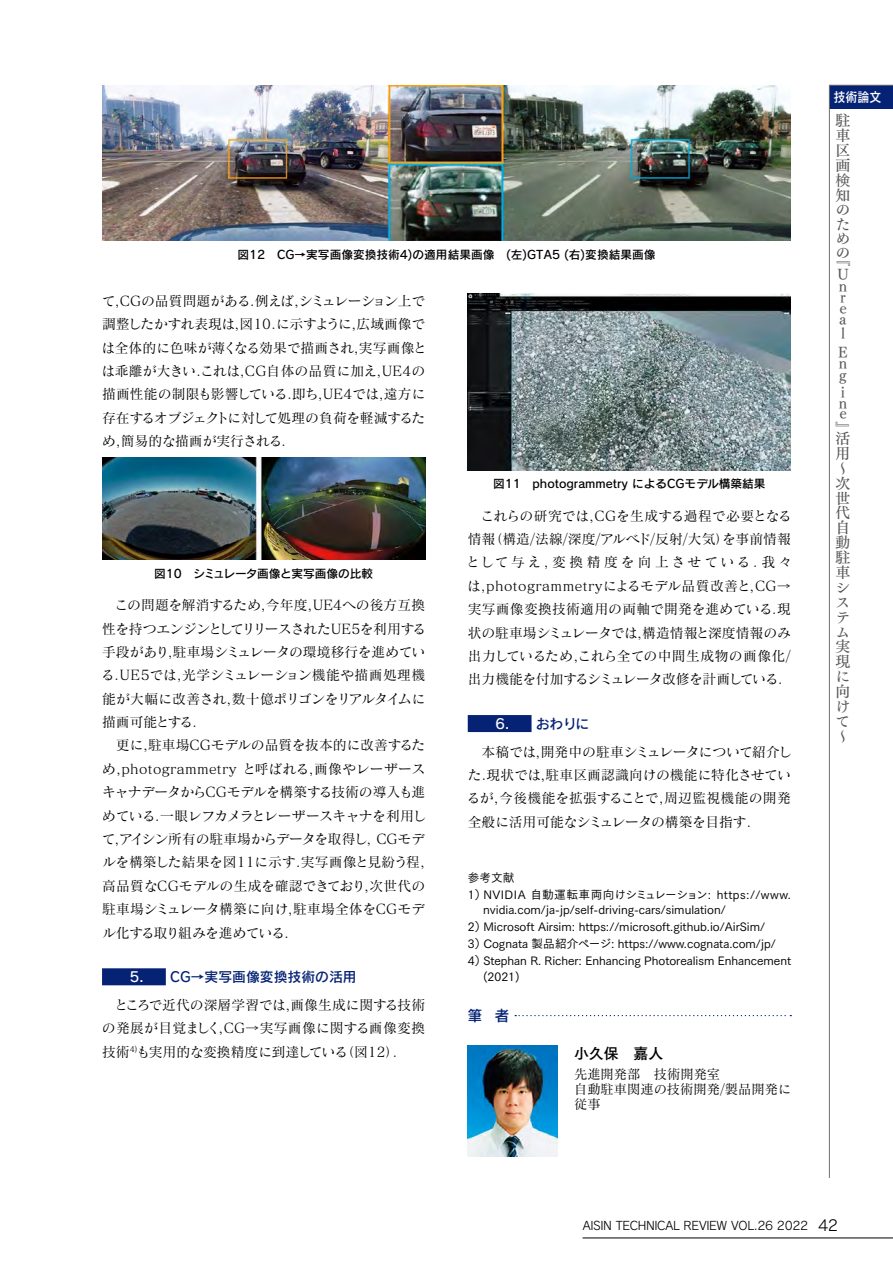
<style>
.page{position:relative;width:893px;height:1263px;background:#fff}
.page>*{position:absolute;margin:0;border:0;box-sizing:border-box;transform-origin:0 0}
.t1{font:14.85px/14.9px "Tsuku Min Pr 5 N D";color:#595757}
.t2{font:14.85px "Tsuku Go Pro B";color:#000}
.t3{font:14.4px "New Rodin Pro N DB";color:#052275}
.t4{font:13.8px/23.4px "Matisse Pro M";letter-spacing:-.005em;color:#000;text-align:justify}
.t5{font:13.8px "Rodin Pro DB";color:#052275}
.t6{font:13.35px/14.9px "Matisse Pro N M";color:#000}
.t7{font:13.35px "Rodin Pro DB";color:#fff;scale:.9 1}
.t8{font:11.7px "Tsuku Go Pro M";color:#000}
.t9{font:11.7px "Rodin Pro N DB";color:#000}
.t10{font:11.7px/17px "Tsuku Go Pro M";letter-spacing:.04em;color:#000}
.t11{font:11.7px "Rodin Pro M";letter-spacing:-.03em;color:#000}
.s1{color:#fff}
.s2{font-size:14.85px}
</style>
<div class="page">
<svg style="left:829px;top:85px;width:64px;height:1093px"></svg>
<div style="left:102px;top:968px;width:64px;height:17px;background:#052275"></div>
<img style="left:102px;top:457px;width:323px;height:103px">
<div style="left:468px;top:715px;width:63px;height:17px;background:#052275"></div>
<svg style="left:515px;top:1015px;width:276px;height:1px"></svg>
<img style="left:468px;top:294px;width:323px;height:176px">
<img style="left:468px;top:1045px;width:89px;height:111px">
<div style="left:831px;top:113px;width:19px;height:1063px;background:#fff"></div>
<img style="left:102px;top:85px;width:689px;height:156px">
<hr style="left:583px;top:1237px;width:310px;height:1px;background:#000">
<p class="t9" style="left:238px;top:247px;width:419px">図12　CG→実写画像変換技術4)の適用結果画像　(左)GTA5 (右)変換結果画像</p>
<p class="t4" style="left:101px;top:289px;width:327px">て,CGの品質問題がある.例えば,シミュレーション上で調整したかすれ表現は,図10.に示すように,広域画像では全体的に色味が薄くなる効果で描画され,実写画像とは乖離が大きい.これは,CG自体の品質に加え,UE4の描画性能の制限も影響している.即ち,UE4では,遠方に存在するオブジェクトに対して処理の負荷を軽減するため,簡易的な描画が実行される.</p>
<p class="t9" style="left:154px;top:565px;width:221px">図10　シミュレータ画像と実写画像の比較</p>
<p class="t4" style="left:101px;top:593px;width:327px;text-indent:13px">この問題を解消するため,今年度,UE4への後方互換性を持つエンジンとしてリリースされたUE5を利用する手段があり,駐車場シミュレータの環境移行を進めている.UE5では,光学シミュレーション機能や描画処理機能が大幅に改善され,数十億ポリゴンをリアルタイムに描画可能とする.</p>
<p class="t4" style="left:102px;top:733px;width:326px;text-indent:14px">更に,駐車場CGモデルの品質を抜本的に改善するため,photogrammetry と呼ばれる,画像やレーザースキャナデータからCGモデルを構築する技術の導入も進めている.一眼レフカメラとレーザースキャナを利用して,アイシン所有の駐車場からデータを取得し, CGモデルを構築した結果を図11に示す.実写画像と見紛う程,高品質なCGモデルの生成を確認できており,次世代の駐車場シミュレータ構築に向け,駐車場全体をCGモデル化する取り組みを進めている.</p>
<p class="t5" style="left:130px;top:968px;width:228px"><span class="s1">5.</span> CG→実写画像変換技術の活用</p>
<p class="t4" style="left:102px;top:992px;width:325px;text-indent:12px">ところで近代の深層学習では,画像生成に関する技術の発展が目覚ましく,CG→実写画像に関する画像変換技術<sup>4)</sup>も実用的な変換精度に到達している（図12）.</p>
<p class="t9" style="left:493px;top:476px;width:274px">図11　photogrammetry によるCGモデル構築結果</p>
<p class="t4" style="left:466px;top:503px;width:328px;text-indent:14px">これらの研究では,CGを生成する過程で必要となる情報（構造/法線/深度/アルベド/反射/大気）を事前情報として与え,変換精度を向上させている.我々は,photogrammetryによるモデル品質改善と,CG→実写画像変換技術適用の両軸で開発を進めている.現状の駐車場シミュレータでは,構造情報と深度情報のみ出力しているため,これら全ての中間生成物の画像化/出力機能を付加するシミュレータ改修を計画している.</p>
<p class="t5" style="left:495px;top:715px;width:95px"><span class="s1">6.</span> おわりに</p>
<p class="t4" style="left:467px;top:739px;width:327px;text-indent:15px">本稿では,開発中の駐車シミュレータについて紹介した.現状では,駐車区画認識向けの機能に特化させているが,今後機能を拡張することで,周辺監視機能の開発全般に活用可能なシミュレータの構築を目指す.</p>
<p class="t10" style="left:468px;top:868px;width:325px">参考文献<br>1）NVIDIA 自動運転車両向けシミュレーション: https://www.</p>
<p class="t8" style="left:483px;top:900px;width:244px">nvidia.com/ja-jp/self-driving-cars/simulation/</p>
<p class="t8" style="left:468px;top:917px;width:299px">2）Microsoft Airsim: https://microsoft.github.io/AirSim/</p>
<p class="t8" style="left:468px;top:934px;width:310px">3）Cognata 製品紹介ページ: https://www.cognata.com/jp/</p>
<p class="t8" style="left:468px;top:951px;width:325px">4）Stephan R. Richer: Enhancing Photorealism Enhancement</p>
<p class="t8" style="left:483px;top:967px;width:38px">(2021)</p>
<p class="t3" style="left:468px;top:1003px;width:43px">筆 者</p>
<p class="t2" style="left:574px;top:1040px;width:91px">小久保　嘉人</p>
<p class="t6" style="left:574px;top:1067px;width:219px">先進開発部　技術開発室<br>自動駐車関連の技術開発/製品開発に従事</p>
<p class="t7" style="left:833px;top:88px;width:55px">技術論文</p>
<p class="t1" style="left:836px;top:113px;width:16px">駐車区</p>
<p class="t1" style="left:836px;top:155px;width:16px;line-height:16.6px">画検知のための『</p>
<p class="t1" style="left:843px;top:254px;width:12px;line-height:11.1px">U n r e a</p>
<p class="t1" style="left:843px;top:309px;width:10px;line-height:19.4px">l<br>E</p>
<p class="t1" style="left:843px;top:344px;width:9px;line-height:10.9px">n g</p>
<p class="t1" style="left:843px;top:372px;width:9px;line-height:10.6px">i n e</p>
<p class="t1" style="left:843px;top:406px;width:3px">』活用～次世代自</p>
<p class="t1" style="left:836px;top:533px;width:16px;line-height:16.6px">動駐車シ</p>
<p class="t1" style="left:836px;top:592px;width:15px;line-height:16.6px">ステム実現</p>
<p class="t1" style="left:836px;top:667px;width:15px">に向</p>
<p class="t1" style="left:836px;top:699px;width:15px">けて～</p>
<p class="t1" style="left:836px;top:106px;width:23px;line-height:28.8px;text-align:center">駐駐駐</p>
<p class="t1" style="left:836px;top:151px;width:23px;line-height:28.3px;text-align:center">駐駐駐</p>
<p class="t1" style="left:836px;top:214px;width:21px;line-height:14.4px">駐駐駐</p>
<p class="t1" style="left:836px;top:248px;width:16px">駐駐駐駐駐駐駐</p>
<p class="t1" style="left:836px;top:367px;width:15px;text-align:center">駐駐駐駐駐駐駐</p>
<p class="t1" style="left:836px;top:458px;width:22px;line-height:28.8px">駐駐駐</p>
<p class="t1" style="left:836px;top:508px;width:23px;line-height:15.5px;text-align:center">駐駐駐駐駐</p>
<p class="t1" style="left:836px;top:584px;width:23px;text-align:center">駐駐駐</p>
<p class="t1" style="left:843px;top:612px;width:13px;line-height:12.8px">駐駐</p>
<p class="t1" style="left:836px;top:650px;width:16px;line-height:14px">駐駐</p>
<p class="t1" style="left:836px;top:679px;width:21px;text-align:center">駐駐駐駐</p>
<p class="t1" style="left:836px;top:735px;width:14px">駐</p>
<p class="t11" style="left:583px;top:1218px;width:257px">AISIN TECHNICAL REVIEW VOL.26 2022 <span class="s2">42</span></p>
</div>
